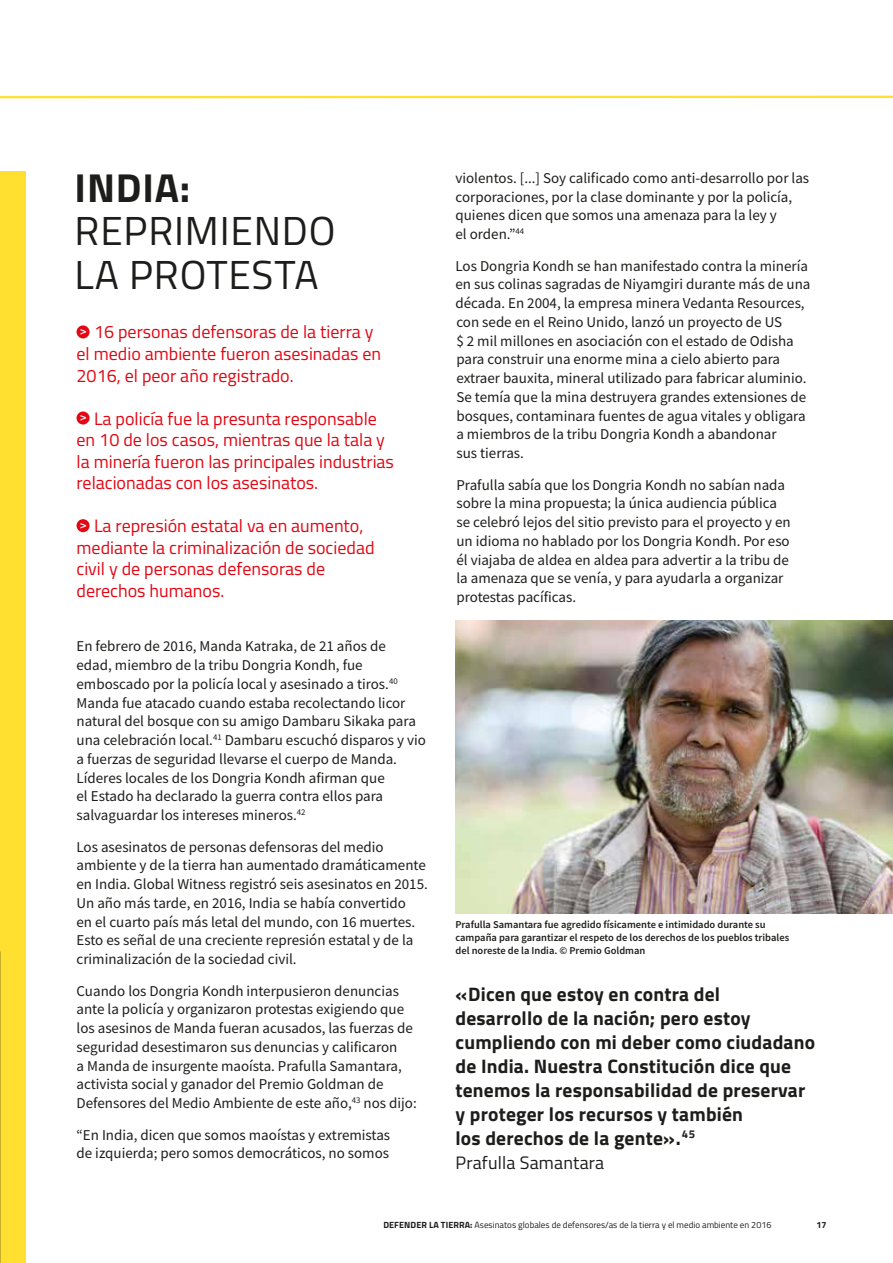
<style>
.page{position:relative;width:893px;height:1263px;background:#fff}
.page>*{position:absolute;margin:0;border:0;box-sizing:border-box;transform-origin:0 0}
.t1{font:40.5px/43.5px "Titillium";letter-spacing:.02em;color:#1d1d1b}
.t2{font:700 40.5px "Titillium";letter-spacing:.02em;color:#1d1d1b}
.t3{font:700 19.5px/24px "Titillium";letter-spacing:.01em;color:#1d1d1b}
.t4{font:18px/21.6px "Titillium";color:#e30613}
.t5{font:18px "Titillium";letter-spacing:.01em;color:#1d1d1b}
.t6{font:15px/18.8px "Source Sans Pro";color:#1d1d1b}
.t7{font:600 10.5px/12.8px "Source Sans Pro";color:#1d1d1b}
.t8{font:9px "Titillium";color:#1d1d1b}
.t9{font:700 9px "Titillium";color:#1d1d1b}
.s1{font-family:"Source Sans Pro";font-weight:600;font-size:12.75px;color:#fff}
.s2{font-weight:700}
</style>
<div class="page">
<div style="left:0;top:171px;width:26px;height:1092px;background:#ffdf30"></div>
<svg style="left:0;top:96px;width:893px;height:3px;background:#ffe86c"></svg>
<img style="left:455px;top:621px;width:438px;height:292px">
<img style="left:0;top:951px;width:1px;height:312px">
<div style="left:77px;top:325px;width:13px;height:13px;background:#e30613;border-radius:50%"></div>
<div style="left:77px;top:411px;width:13px;height:13px;background:#e30613;border-radius:50%"></div>
<div style="left:77px;top:519px;width:13px;height:13px;background:#e30613;border-radius:50%"></div>
<h1 class="t2" style="left:75px;top:157px;width:117px">INDIA:</h1>
<h1 class="t1" style="left:75px;top:207px;width:262px">REPRIMIENDO<br>LA PROTESTA</h1>
<p class="t4" style="left:77px;top:320px;width:306px"><span class="s1">&gt;</span> 16 personas defensoras de la tierra y el medio ambiente fueron asesinadas en<br>2016, el peor año registrado.</p>
<p class="t4" style="left:77px;top:407px;width:319px"><span class="s1">&gt;</span> La policía fue la presunta responsable en 10 de los casos, mientras que la tala y la minería fueron las principales industrias relacionadas con los asesinatos.</p>
<p class="t4" style="left:77px;top:514px;width:300px"><span class="s1">&gt;</span> La represión estatal va en aumento, mediante la criminalización de sociedad civil y de personas defensoras de derechos humanos.</p>
<p class="t6" style="left:77px;top:637px;width:351px">En febrero de 2016, Manda Katraka, de 21 años de<br>edad, miembro de la tribu Dongria Kondh, fue emboscado por la policía local y asesinado a tiros.<sup>40<br></sup>Manda fue atacado cuando estaba recolectando licor natural del bosque con su amigo Dambaru Sikaka para una celebración local.<sup>41</sup> Dambaru escuchó disparos y vio a fuerzas de seguridad llevarse el cuerpo de Manda.<br>Líderes locales de los Dongria Kondh afirman que<br>el Estado ha declarado la guerra contra ellos para salvaguardar los intereses mineros.<sup>42</sup></p>
<p class="t6" style="left:77px;top:837px;width:353px">Los asesinatos de personas defensoras del medio ambiente y de la tierra han aumentado dramáticamente en India. Global Witness registró seis asesinatos en 2015.<br>Un año más tarde, en 2016, India se había convertido<br>en el cuarto país más letal del mundo, con 16 muertes.<br>Esto es señal de una creciente represión estatal y de la criminalización de la sociedad civil.</p>
<p class="t6" style="left:77px;top:981px;width:342px">Cuando los Dongria Kondh interpusieron denuncias ante la policía y organizaron protestas exigiendo que los asesinos de Manda fueran acusados, las fuerzas de seguridad desestimaron sus denuncias y calificaron<br>a Manda de insurgente maoísta. Prafulla Samantara, activista social y ganador del Premio Goldman de Defensores del Medio Ambiente de este año,<sup>43</sup> nos dijo:</p>
<p class="t6" style="left:77px;top:1125px;width:315px">“En India, dicen que somos maoístas y extremistas de izquierda; pero somos democráticos, no somos</p>
<p class="t6" style="left:455px;top:168px;width:355px">violentos. [...] Soy calificado como anti-desarrollo por las corporaciones, por la clase dominante y por la policía, quienes dicen que somos una amenaza para la ley y<br>el orden.”<sup>44</sup></p>
<p class="t6" style="left:455px;top:256px;width:356px">Los Dongria Kondh se han manifestado contra la minería en sus colinas sagradas de Niyamgiri durante más de una década. En 2004, la empresa minera Vedanta Resources, con sede en el Reino Unido, lanzó un proyecto de US<br>$ 2 mil millones en asociación con el estado de Odisha para construir una enorme mina a cielo abierto para extraer bauxita, mineral utilizado para fabricar aluminio.<br>Se temía que la mina destruyera grandes extensiones de bosques, contaminara fuentes de agua vitales y obligara a miembros de la tribu Dongria Kondh a abandonar<br>sus tierras.</p>
<p class="t6" style="left:456px;top:475px;width:336px">Prafulla sabía que los Dongria Kondh no sabían nada sobre la mina propuesta; la única audiencia pública se celebró lejos del sitio previsto para el proyecto y en un idioma no hablado por los Dongria Kondh. Por eso él viajaba de aldea en aldea para advertir a la tribu de la amenaza que se venía, y para ayudarla a organizar protestas pacíficas.</p>
<p class="t7" style="left:455px;top:918px;width:335px">Prafulla Samantara fue agredido físicamente e intimidado durante su campaña para garantizar el respeto de los derechos de los pueblos tribales del noreste de la India. © Premio Goldman</p>
<p class="t3" style="left:455px;top:981px;width:361px">«Dicen que estoy en contra del<br>desarrollo de la nación; pero estoy cumpliendo con mi deber como ciudadano de India. Nuestra Constitución dice que tenemos la responsabilidad de preservar y proteger los recursos y también<br>los derechos de la gente».<sup>45</sup></p>
<p class="t5" style="left:455px;top:1149px;width:150px">Prafulla Samantara</p>
<p class="t8" style="left:383px;top:1218px;width:390px"><span class="s2">DEFENDER LA TIERRA:</span> Asesinatos globales de defensores/as de la tierra y el medio ambiente en 2016</p>
<p class="t9" style="left:816px;top:1217px;width:12px">17</p>
</div>
